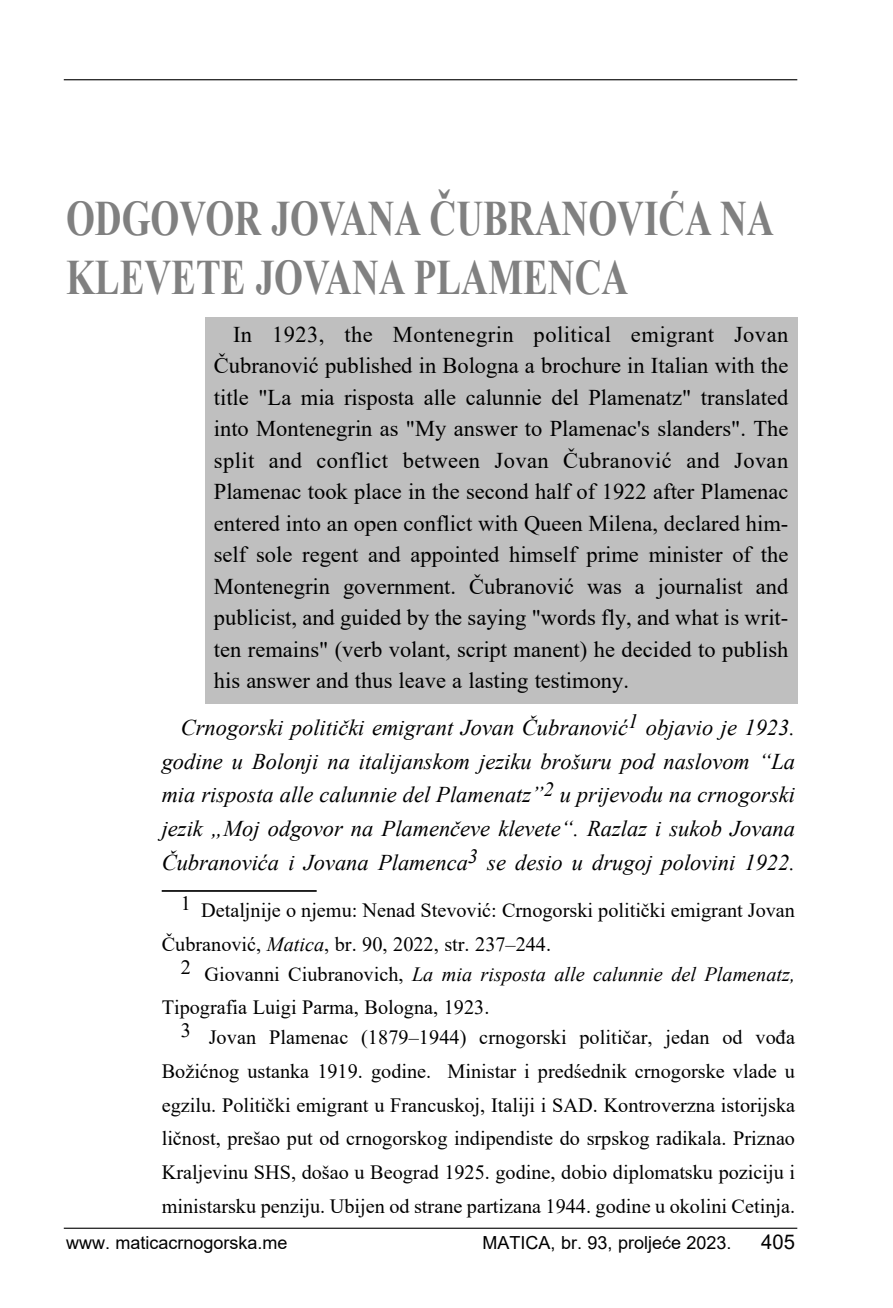
<style>
.page{position:relative;width:893px;height:1308px;background:#fff}
.page>*{position:absolute;margin:0;border:0;box-sizing:border-box;transform-origin:0 0}
.t1{font:700 49.5px/59.4px "Times New Roman";color:#808080;scale:.75 1}
.t2{font:22.5px/31.5px "Times New Roman";color:#000;text-align:justify}
.t3{font:italic 22.5px/33.8px "Times New Roman";color:#000;text-align:justify}
.t4{font:20.25px/33.8px "Times New Roman";color:#000}
.t5{font:20.25px "Arial";color:#000}
.t6{font:18px "Arial";color:#000}
.s1{font-style:italic}
</style>
<div class="page">
<hr style="left:64px;top:1227px;width:733px;height:1px;background:#000">
<hr style="left:64px;top:79px;width:733px;height:1px;background:#000">
<hr style="left:162px;top:890px;width:155px;height:1px;background:#000">
<div style="left:205px;top:317px;width:592px;height:386px;background:#bfbfbf"></div>
<h1 class="t1" style="left:66px;top:188px;width:945px">ODGOVOR JOVANA ČUBRANOVIĆA NA<br>KLEVETE JOVANA PLAMENCA</h1>
<p class="t2" style="left:214px;top:318px;width:576px;text-indent:19px">In 1923, the Montenegrin political emigrant Jovan Čubranović published in Bologna a brochure in Italian with the title "La mia risposta alle calunnie del Plamenatz" translated into Montenegrin as "My answer to Plamenac's slanders". The split and conflict between Jovan Čubranović and Jovan Plamenac took place in the second half of 1922 after Plamenac entered into an open conflict with Queen Milena, declared him&shy;self sole regent and appointed himself prime minister of the Montenegrin government. Čubranović was a journalist and publicist, and guided by the saying "words fly, and what is writ&shy;ten remains" (verb volant, script manent) he decided to publish his answer and thus leave a lasting testimony.</p>
<p class="t3" style="left:162px;top:710px;width:635px;text-indent:19px">Crnogorski politički emigrant Jovan Čubranović<sup>1</sup> objavio je 1923. godine u Bolonji na italijanskom jeziku brošuru pod naslovom “La mia risposta alle calunnie del Plamenatz”<sup>2</sup> u prijevodu na crnogorski jezik „Moj odgovor na Plamenčeve klevete“. Razlaz i sukob Jovana Čubranovića i Jovana Plamenca<sup>3</sup> se desio u drugoj polovini 1922.</p>
<p class="t4" style="left:162px;top:893px;width:635px;text-indent:19px">1 Detaljnije o njemu: Nenad Stevović: Crnogorski politički emigrant Jovan<br>Čubranović, <span class="s1">Matica</span>, br. 90, 2022, str. 237–244.</p>
<p class="t4" style="left:162px;top:956px;width:635px;text-indent:19px">2 Giovanni Ciubranovich, <span class="s1">La mia risposta alle calunnie del Plamenatz,<br></span>Tipografia Luigi Parma, Bologna, 1923.</p>
<p class="t4" style="left:162px;top:1020px;width:635px;text-align:justify;text-indent:19px">3 Jovan Plamenac (1879–1944) crnogorski političar, jedan od vođa Božićnog ustanka 1919. godine. Ministar i predśednik crnogorske vlade u egzilu. Politički emigrant u Francuskoj, Italiji i SAD. Kontroverzna istorijska ličnost, prešao put od crnogorskog indipendiste do srpskog radikala. Priznao Kraljevinu SHS, došao u Beograd 1925. godine, dobio diplomatsku poziciju i ministarsku penziju. Ubijen od strane partizana 1944. godine u okolini Cetinja.</p>
<p class="t6" style="left:66px;top:1232px;width:223px">www. maticacrnogorska.me</p>
<p class="t6" style="left:482px;top:1232px;width:251px">MATICA, br. 93, proljeće 2023.</p>
<p class="t5" style="left:761px;top:1231px;width:35px">405</p>
</div>
